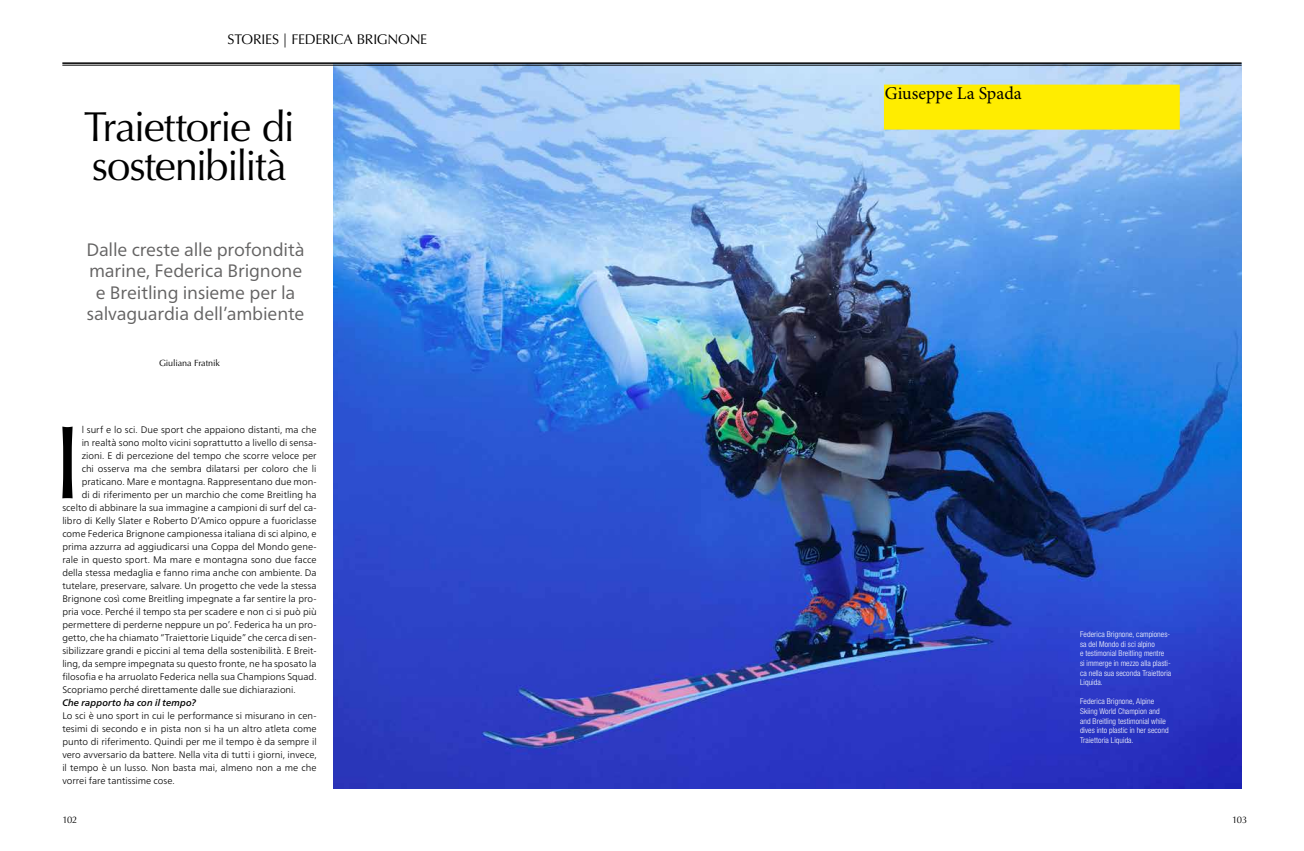
<style>
.page{position:relative;width:1304px;height:851px;background:#fff}
.page>*{position:absolute;margin:0;border:0;box-sizing:border-box;transform-origin:0 0}
.t1{font:104.4px "Optima";color:#000}
.t2{font:42px/39px "Optima";letter-spacing:-.04em;color:#000}
.t3{font:18px/21.6px "Frutiger Neue LT";letter-spacing:-.01em;color:#646363;text-align:center}
.t4{font:18px "Minion Pro";color:#000}
.t5{font:14px "Optima";letter-spacing:-.015em;color:#000}
.t6{font:300 9.5px/13px "Frutiger Neue LT";color:#000;text-align:justify}
.t7{font:italic 500 9.5px "Frutiger Neue LT";letter-spacing:.005em;color:#000}
.t8{font:9.5px "Optima";letter-spacing:-.04em;color:#000}
.t9{font:9px "Optima";letter-spacing:-.015em;color:#000}
.t10{font:300 condensed 8px/9.6px "Helvetica Neue LT Std";letter-spacing:.01em;color:#fff}
</style>
<div class="page">
<img style="left:333px;top:64px;width:909px;height:724px">
<hr style="left:62px;top:62px;width:1180px;height:2px;background:#000">
<hr style="left:62px;top:65px;width:1180px;height:1px;background:#000">
<div style="left:884px;top:85px;width:295px;height:44px;background:#ffed00"></div>
<h3 class="t5" style="left:228px;top:31px;width:201px">STORIES | FEDERICA BRIGNONE</h3>
<h2 class="t2" style="left:84px;top:107px;width:213px">Traiettorie di sostenibilità</h2>
<h3 class="t3" style="left:86px;top:238px;width:220px">Dalle creste alle profondità marine, Federica Brignone e Breitling insieme per la salvaguardia dell’ambiente</h3>
<p class="t9" style="left:159px;top:357px;width:62px">Giuliana Fratnik</p>
<h1 class="t1" style="left:53px;top:402px;width:31px">I</h1>
<p class="t6" style="left:82px;top:423px;width:236px">l surf e lo sci. Due sport che appaiono distanti, ma che</p>
<p class="t6" style="left:82px;top:436px;width:236px">in realtà sono molto vicini soprattutto a livello di sensa-</p>
<p class="t6" style="left:82px;top:449px;width:236px">zioni. E di percezione del tempo che scorre veloce per</p>
<p class="t6" style="left:82px;top:462px;width:236px">chi osserva ma che sembra dilatarsi per coloro che li</p>
<p class="t6" style="left:82px;top:475px;width:236px">praticano. Mare e montagna. Rappresentano due mon-</p>
<p class="t6" style="left:82px;top:488px;width:236px">di di riferimento per un marchio che come Breitling ha</p>
<p class="t6" style="left:62px;top:501px;width:256px">scelto di abbinare la sua immagine a campioni di surf del ca-</p>
<p class="t6" style="left:62px;top:514px;width:256px">libro di Kelly Slater e Roberto D’Amico oppure a fuoriclasse</p>
<p class="t6" style="left:62px;top:527px;width:256px">come Federica Brignone campionessa italiana di sci alpino, e</p>
<p class="t6" style="left:62px;top:540px;width:256px">prima azzurra ad aggiudicarsi una Coppa del Mondo gene-</p>
<p class="t6" style="left:62px;top:553px;width:256px">rale in questo sport. Ma mare e montagna sono due facce</p>
<p class="t6" style="left:62px;top:566px;width:256px">della stessa medaglia e fanno rima anche con ambiente. Da</p>
<p class="t6" style="left:62px;top:579px;width:256px">tutelare, preservare, salvare. Un progetto che vede la stessa</p>
<p class="t6" style="left:62px;top:592px;width:256px">Brignone così come Breitling impegnate a far sentire la pro-</p>
<p class="t6" style="left:62px;top:605px;width:256px">pria voce. Perché il tempo sta per scadere e non ci si può più</p>
<p class="t6" style="left:62px;top:618px;width:256px">permettere di perderne neppure un po’. Federica ha un pro-</p>
<p class="t6" style="left:62px;top:631px;width:256px">getto, che ha chiamato “Traiettorie Liquide” che cerca di sen-</p>
<p class="t6" style="left:62px;top:644px;width:256px">sibilizzare grandi e piccini al tema della sostenibilità. E Breit-</p>
<p class="t6" style="left:62px;top:657px;width:256px">ling, da sempre impegnata su questo fronte, ne ha sposato la</p>
<p class="t6" style="left:62px;top:670px;width:256px">filosofia e ha arruolato Federica nella sua Champions Squad.</p>
<p class="t6" style="left:62px;top:683px;width:235px">Scopriamo perché direttamente dalle sue dichiarazioni.</p>
<p class="t7" style="left:62px;top:697px;width:135px">Che rapporto ha con il tempo?</p>
<p class="t6" style="left:62px;top:709px;width:256px">Lo sci è uno sport in cui le performance si misurano in cen&shy;tesimi di secondo e in pista non si ha un altro atleta come punto di riferimento. Quindi per me il tempo è da sempre il vero avversario da battere. Nella vita di tutti i giorni, invece, il tempo è un lusso. Non basta mai, almeno non a me che vorrei fare tantissime cose.</p>
<p class="t8" style="left:62px;top:814px;width:17px">102</p>
<h3 class="t4" style="left:885px;top:81px;width:138px">Giuseppe La Spada</h3>
<p class="t10" style="left:1080px;top:629px;width:93px">Federica Brignone, campiones&shy;sa del Mondo di sci alpino<br>e testimonial Breitling mentre<br>si immerge in mezzo alla plasti&shy;ca nella sua seconda Traiettoria<br>Liquida.</p>
<p class="t10" style="left:1080px;top:696px;width:90px">Federica Brignone, Alpine<br>Skiing World Champion and and Breitling testimonial while dives into plastic in her second<br>Traiettoria Liquida.</p>
<p class="t8" style="left:1232px;top:814px;width:17px">103</p>
</div>
